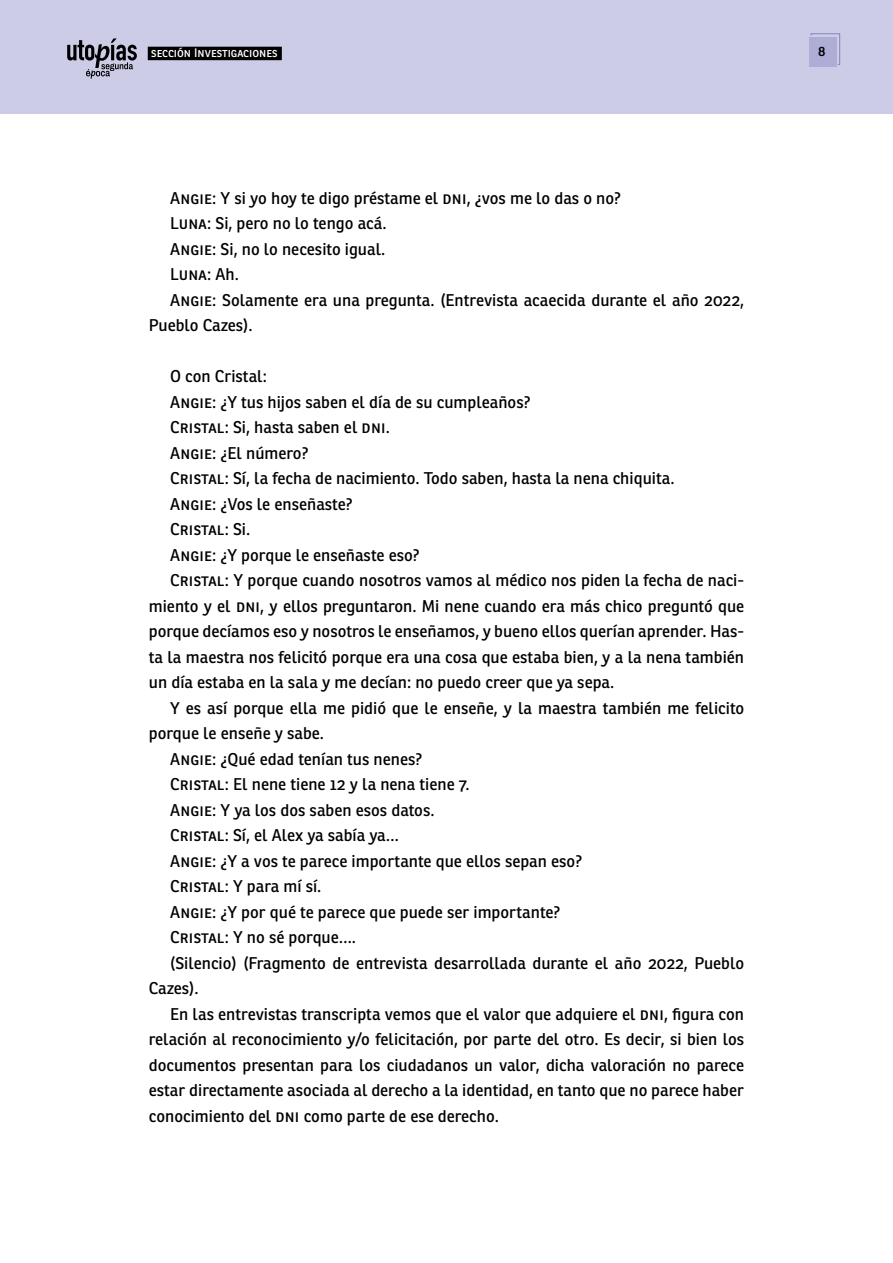
<style>
.page{position:relative;width:893px;height:1263px;background:#fff}
.page>*{position:absolute;margin:0;border:0;box-sizing:border-box;transform-origin:0 0}
.t1{font:16.5px "Ronnia";color:#000}
.t2{font:600 13.2px "Ronnia";color:#000}
.t3{font:12px "Ronnia";color:#fff}
</style>
<div class="page">
<div style="left:0;top:0;width:893px;height:113px;background:#cccce6"></div>
<div style="left:809px;top:38px;width:27px;height:29px;background:#adadd6"></div>
<svg style="left:810px;top:33px;width:30px;height:32px"></svg>
<svg style="left:67px;top:38px;width:70px;height:41px"></svg>
<div style="left:148px;top:47px;width:134px;height:13px;background:#000"></div>
<p class="t3" style="left:151px;top:46px;width:128px">sección Investigaciones</p>
<p class="t2" style="left:818px;top:44px;width:9px">8</p>
<p class="t1" style="left:170px;top:188px;width:453px">Angie: Y si yo hoy te digo préstame el dni, ¿vos me lo das o no?</p>
<p class="t1" style="left:170px;top:213px;width:218px">Luna: Si, pero no lo tengo acá.</p>
<p class="t1" style="left:170px;top:239px;width:217px">Angie: Si, no lo necesito igual.</p>
<p class="t1" style="left:170px;top:264px;width:70px">Luna: Ah.</p>
<p class="t1" style="left:170px;top:290px;width:575px">Angie: Solamente era una pregunta. (Entrevista acaecida durante el año 2022,</p>
<p class="t1" style="left:149px;top:315px;width:105px">Pueblo Cazes).</p>
<p class="t1" style="left:170px;top:366px;width:98px">O con Cristal:</p>
<p class="t1" style="left:170px;top:392px;width:362px">Angie: ¿Y tus hijos saben el día de su cumpleaños?</p>
<p class="t1" style="left:170px;top:417px;width:221px">Cristal: Si, hasta saben el dni.</p>
<p class="t1" style="left:170px;top:443px;width:140px">Angie: ¿El número?</p>
<p class="t1" style="left:170px;top:468px;width:506px">Cristal: Sí, la fecha de nacimiento. Todo saben, hasta la nena chiquita.</p>
<p class="t1" style="left:170px;top:494px;width:184px">Angie: ¿Vos le enseñaste?</p>
<p class="t1" style="left:170px;top:519px;width:82px">Cristal: Si.</p>
<p class="t1" style="left:170px;top:545px;width:251px">Angie: ¿Y porque le enseñaste eso?</p>
<p class="t1" style="left:170px;top:570px;width:576px">Cristal: Y porque cuando nosotros vamos al médico nos piden la fecha de naci-</p>
<p class="t1" style="left:149px;top:596px;width:597px">miento y el dni, y ellos preguntaron. Mi nene cuando era más chico preguntó que</p>
<p class="t1" style="left:149px;top:621px;width:597px">porque decíamos eso y nosotros le enseñamos, y bueno ellos querían aprender. Has-</p>
<p class="t1" style="left:149px;top:647px;width:597px">ta la maestra nos felicitó porque era una cosa que estaba bien, y a la nena también</p>
<p class="t1" style="left:149px;top:672px;width:467px">un día estaba en la sala y me decían: no puedo creer que ya sepa.</p>
<p class="t1" style="left:170px;top:698px;width:576px">Y es así porque ella me pidió que le enseñe, y la maestra también me felicito</p>
<p class="t1" style="left:149px;top:723px;width:177px">porque le enseñe y sabe.</p>
<p class="t1" style="left:170px;top:748px;width:254px">Angie: ¿Qué edad tenían tus nenes?</p>
<p class="t1" style="left:170px;top:774px;width:301px">Cristal: El nene tiene 12 y la nena tiene 7.</p>
<p class="t1" style="left:170px;top:799px;width:266px">Angie: Y ya los dos saben esos datos.</p>
<p class="t1" style="left:170px;top:825px;width:230px">Cristal: Sí, el Alex ya sabía ya…</p>
<p class="t1" style="left:170px;top:850px;width:414px">Angie: ¿Y a vos te parece importante que ellos sepan eso?</p>
<p class="t1" style="left:170px;top:876px;width:153px">Cristal: Y para mí sí.</p>
<p class="t1" style="left:170px;top:901px;width:392px">Angie: ¿Y por qué te parece que puede ser importante?</p>
<p class="t1" style="left:170px;top:927px;width:187px">Cristal: Y no sé porque….</p>
<p class="t1" style="left:170px;top:952px;width:576px">(Silencio) (Fragmento de entrevista desarrollada durante el año 2022, Pueblo</p>
<p class="t1" style="left:149px;top:978px;width:51px">Cazes).</p>
<p class="t1" style="left:170px;top:1003px;width:576px">En las entrevistas transcripta vemos que el valor que adquiere el dni, figura con</p>
<p class="t1" style="left:149px;top:1029px;width:597px">relación al reconocimiento y/o felicitación, por parte del otro. Es decir, si bien los</p>
<p class="t1" style="left:149px;top:1054px;width:597px">documentos presentan para los ciudadanos un valor, dicha valoración no parece</p>
<p class="t1" style="left:149px;top:1080px;width:597px">estar directamente asociada al derecho a la identidad, en tanto que no parece haber</p>
<p class="t1" style="left:149px;top:1105px;width:352px">conocimiento del dni como parte de ese derecho.</p>
</div>
